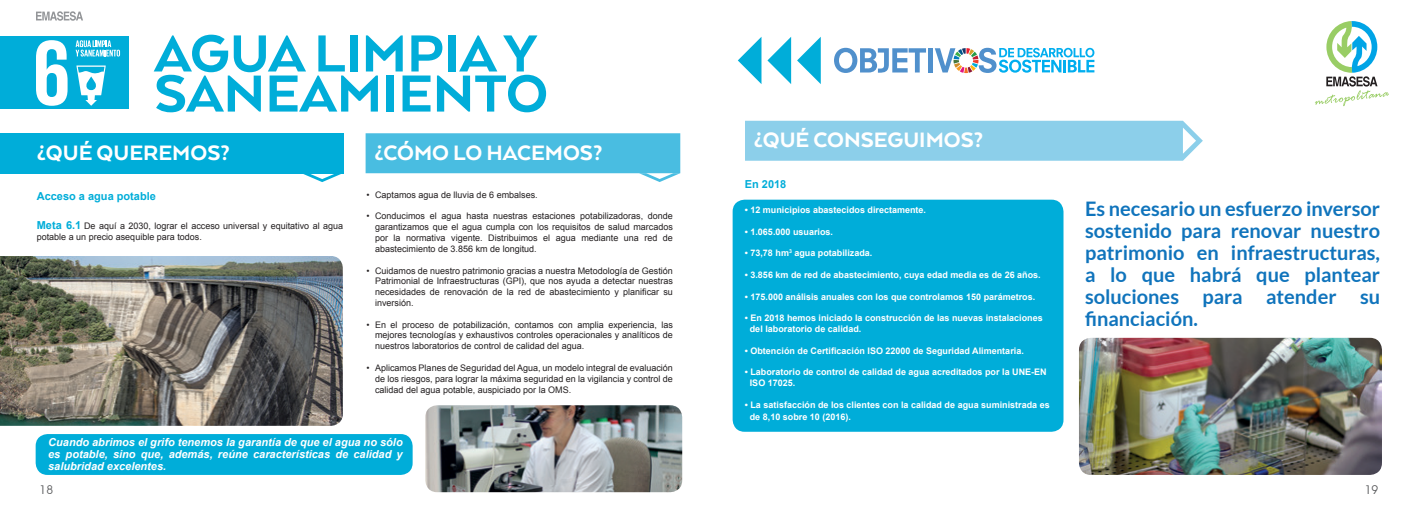
<style>
.page{position:relative;width:1418px;height:511px;background:#fff}
.page>*{position:absolute;margin:0;border:0;box-sizing:border-box;transform-origin:0 0}
.t1{font:800 60px "Arquitecta";color:#00add9}
.t2{font:800 24px "Arquitecta";color:#fff}
.t3{font:700 20px/22px "Lato";color:#1074bc;text-align:justify}
.t4{font:12px "Avant Garde IT Cby BT";color:#57585a}
.t5{font:italic 700 11px/12px "Arial";color:#fff;text-align:justify}
.t6{font:700 11px "Arial";color:#00add9}
.t7{font:9px/10.8px "Arial";color:#231f20;text-align:justify}
.t8{font:700 9px/10.8px "Arial";color:#fff}
.s1{font-weight:700;font-size:11px;color:#00add9}
</style>
<div class="page">
<img style="left:0;top:256px;width:343px;height:169px">
<div style="left:0;top:37px;width:129px;height:72px;background:#00add9"></div>
<div style="left:0;top:133px;width:343px;height:40px;background:#00add9"></div>
<div style="left:36px;top:433px;width:376px;height:41px;background:#00add9;border-radius:12px"></div>
<svg style="left:36px;top:11px;width:47px;height:10px"></svg>
<svg style="left:301px;top:173px;width:42px;height:9px"></svg>
<svg style="left:76px;top:65px;width:30px;height:41px"></svg>
<svg style="left:36px;top:40px;width:32px;height:66px"></svg>
<svg style="left:76px;top:40px;width:44px;height:16px"></svg>
<svg style="left:365px;top:133px;width:315px;height:49px"></svg>
<img style="left:425px;top:405px;width:257px;height:86px">
<div style="left:732px;top:199px;width:331px;height:232px;background:#00add9;border-radius:12px"></div>
<svg style="left:1315px;top:21px;width:73px;height:85px"></svg>
<div style="left:745px;top:121px;width:457px;height:40px;background:#8ccfea"></div>
<svg style="left:797px;top:37px;width:23px;height:47px"></svg>
<svg style="left:767px;top:37px;width:24px;height:47px"></svg>
<svg style="left:737px;top:37px;width:24px;height:47px"></svg>
<svg style="left:834px;top:48px;width:92px;height:25px"></svg>
<div style="left:928px;top:48px;width:5px;height:24px;background:#5090cc"></div>
<svg style="left:934px;top:48px;width:160px;height:25px"></svg>
<img style="left:1079px;top:337px;width:302px;height:137px">
<h1 class="t1" style="left:154px;top:16px;width:384px">AGUA LIMPIA Y</h1>
<h1 class="t1" style="left:154px;top:56px;width:395px">SANEAMIENTO</h1>
<h2 class="t2" style="left:37px;top:138px;width:195px">¿QUÉ QUEREMOS?</h2>
<h2 class="t2" style="left:374px;top:138px;width:229px">¿CÓMO LO HACEMOS?</h2>
<p class="t6" style="left:37px;top:189px;width:121px">Acceso a agua potable</p>
<p class="t7" style="left:37px;top:220px;width:308px"><span class="s1">Meta 6.1</span> De aquí a 2030, lograr el acceso universal y equitativo al agua potable a un precio asequible para todos.</p>
<p class="t7" style="left:366px;top:189px;width:173px">• Captamos agua de lluvia de 6 embalses.</p>
<p class="t7" style="left:375px;top:211px;width:299px;text-indent:-9px">• Conducimos el agua hasta nuestras estaciones potabilizadoras, donde garantizamos que el agua cumpla con los requisitos de salud marcados por la normativa vigente. Distribuimos el agua mediante una red de abastecimiento de 3.856 km de longitud.</p>
<p class="t7" style="left:375px;top:265px;width:299px;text-indent:-9px">• Cuidamos de nuestro patrimonio gracias a nuestra Metodología de Gestión Patrimonial de Infraestructuras (GPI), que nos ayuda a detectar nuestras necesidades de renovación de la red de abastecimiento y planificar su inversión.</p>
<p class="t7" style="left:375px;top:319px;width:299px;text-indent:-9px">• En el proceso de potabilización, contamos con amplia experiencia, las mejores tecnologías y exhaustivos controles operacionales y analíticos de nuestros laboratorios de control de calidad del agua.</p>
<p class="t7" style="left:375px;top:362px;width:299px;text-indent:-9px">• Aplicamos Planes de Seguridad del Agua, un modelo integral de evaluación de los riesgos, para lograr la máxima seguridad en la vigilancia y control de calidad del agua potable, auspiciado por la OMS.</p>
<p class="t5" style="left:48px;top:436px;width:356px">Cuando abrimos el grifo tenemos la garantía de que el agua no sólo es potable, sino que, además, reúne características de calidad y salubridad excelentes.</p>
<h3 class="t4" style="left:40px;top:481px;width:15px">18</h3>
<h2 class="t2" style="left:753px;top:125px;width:231px">¿QUÉ CONSEGUIMOS?</h2>
<p class="t6" style="left:744px;top:176px;width:43px">En 2018</p>
<p class="t8" style="left:744px;top:204px;width:183px">• 12 municipios abastecidos directamente.</p>
<p class="t8" style="left:744px;top:226px;width:90px">• 1.065.000 usuarios.</p>
<p class="t8" style="left:744px;top:248px;width:129px">• 73,78 hm<sup>3</sup> agua potabilizada.</p>
<p class="t8" style="left:744px;top:269px;width:297px">• 3.856 km de red de abastecimiento, cuya edad media es de 26 años.</p>
<p class="t8" style="left:744px;top:291px;width:292px">• 175.000 análisis anuales con los que controlamos 150 parámetros.</p>
<p class="t8" style="left:749px;top:312px;width:294px;text-indent:-5px">• En 2018 hemos iniciado la construcción de las nuevas instalaciones del laboratorio de calidad.</p>
<p class="t8" style="left:744px;top:345px;width:280px">• Obtención de Certificación ISO 22000 de Seguridad Alimentaria.</p>
<p class="t8" style="left:749px;top:366px;width:298px;text-indent:-5px">• Laboratorio de control de calidad de agua acreditados por la UNE-EN<br>ISO 17025.</p>
<p class="t8" style="left:749px;top:398px;width:301px;line-height:12px;text-indent:-5px">• La satisfacción de los clientes con la calidad de agua suministrada es de 8,10 sobre 10 (2016).</p>
<h3 class="t3" style="left:1085px;top:197px;width:296px">Es necesario un esfuerzo inversor sostenido para renovar nuestro patrimonio en infraestructuras, a lo que habrá que plantear soluciones para atender su financiación.</h3>
<h3 class="t4" style="left:1364px;top:481px;width:15px">19</h3>
</div>
